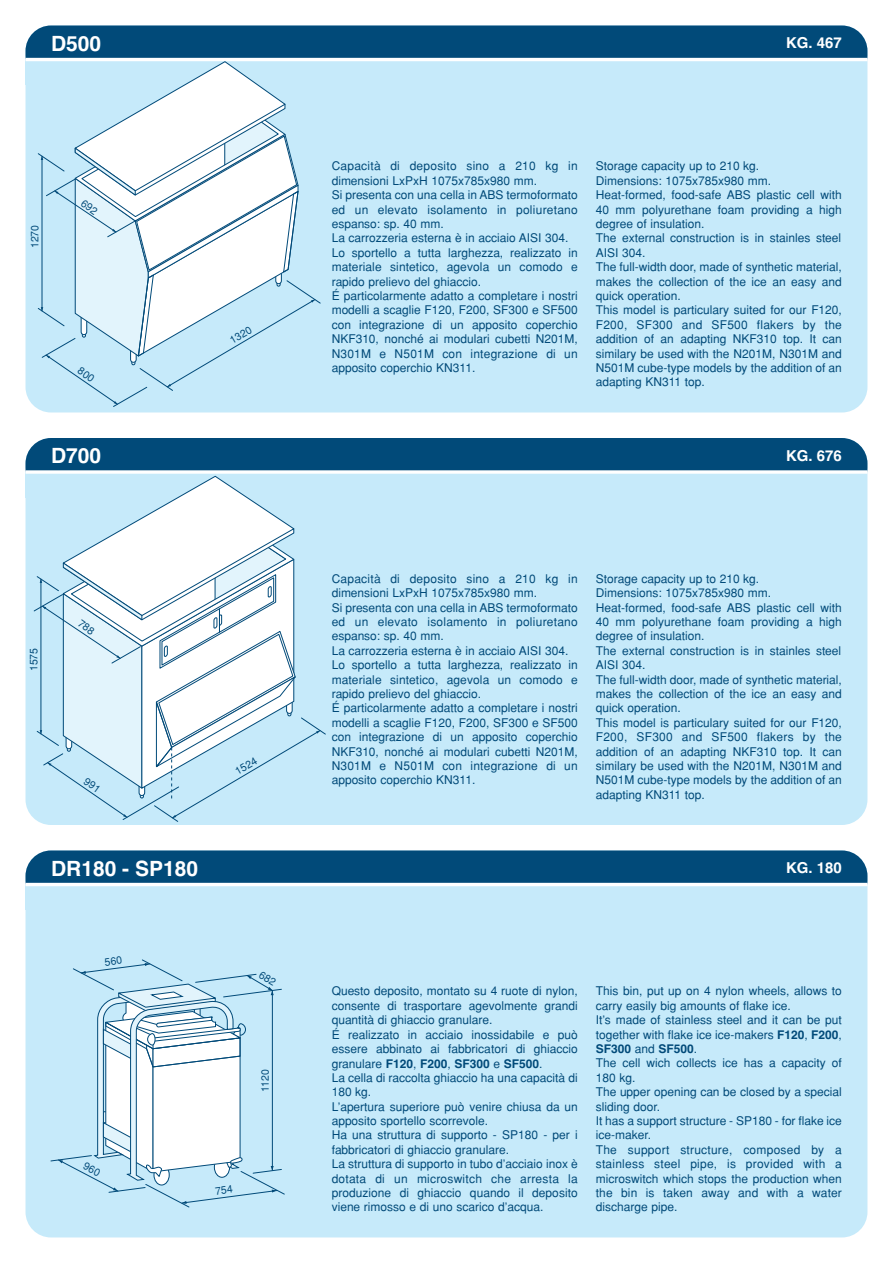
<style>
.page{position:relative;width:893px;height:1263px;background:#fff}
.page>*{position:absolute;margin:0;border:0;box-sizing:border-box;transform-origin:0 0}
.t1{font:21px "Helvetica Bold TT";color:#fff}
.t2{font:15px "Helvetica Bold TT";color:#fff}
.t3{font:12px/14.4px "Helvetica";color:#014a79}
.t4{font:10.5px "Helvetica";color:#014a79}
.s1{font-weight:700}
</style>
<div class="page">
<div style="left:26px;top:850px;width:841px;height:387px;background:#c6eafa;border-radius:26px"></div>
<div style="left:26px;top:850px;width:841px;height:56px;background:#014a79;border-radius:26px"></div>
<div style="left:26px;top:884px;width:841px;height:26px;background:#c6eafa"></div>
<hr style="left:26px;top:883px;width:841px;height:3px;background:#fff">
<div style="left:26px;top:26px;width:841px;height:386px;background:#c6eafa;border-radius:26px"></div>
<div style="left:26px;top:26px;width:841px;height:55px;background:#014a79;border-radius:26px"></div>
<div style="left:26px;top:60px;width:841px;height:25px;background:#c6eafa"></div>
<hr style="left:26px;top:58px;width:841px;height:3px;background:#fff">
<div style="left:26px;top:438px;width:841px;height:387px;background:#c6eafa;border-radius:26px"></div>
<div style="left:26px;top:438px;width:841px;height:55px;background:#014a79;border-radius:26px"></div>
<div style="left:26px;top:472px;width:841px;height:25px;background:#c6eafa"></div>
<svg style="left:26px;top:470px;width:841px;height:4px;background:#e6eef3"></svg>
<svg style="left:50px;top:959px;width:235px;height:248px"></svg>
<svg style="left:38px;top:61px;width:283px;height:346px"></svg>
<svg style="left:34px;top:475px;width:292px;height:347px"></svg>
<h1 class="t1" style="left:51px;top:31px;width:52px">D500</h1>
<p class="t2" style="left:786px;top:34px;width:57px">KG. 467</p>
<p class="t4" style="left:29px;top:248px;width:25px;rotate:-90deg">1270</p>
<p class="t4" style="left:228px;top:336px;width:24px;rotate:-30deg">1320</p>
<p class="t3" style="left:332px;top:159px;width:248px">Capacità di deposito sino a 210 kg in dimensioni LxPxH 1075x785x980 mm.<br>Si presenta con una cella in ABS termoformato ed un elevato isolamento in poliuretano espanso: sp. 40 mm.<br>La carrozzeria esterna è in acciaio AISI 304.<br>Lo sportello a tutta larghezza, realizzato in materiale sintetico, agevola un comodo e rapido prelievo del ghiaccio.<br>É particolarmente adatto a completare i nostri modelli a scaglie F120, F200, SF300 e SF500 con integrazione di un apposito coperchio NKF310, nonché ai modulari cubetti N201M, N301M e N501M con integrazione di un apposito coperchio KN311.</p>
<p class="t3" style="left:596px;top:159px;width:248px">Storage capacity up to 210 kg.<br>Dimensions: 1075x785x980 mm.<br>Heat-formed, food-safe ABS plastic cell with 40 mm polyurethane foam providing a high degree of insulation.<br>The external construction is in stainles steel AISI 304.<br>The full-width door, made of synthetic material, makes the collection of the ice an easy and quick operation.<br>This model is particulary suited for our F120, F200, SF300 and SF500 flakers by the addition of an adapting NKF310 top. It can similary be used with the N201M, N301M and N501M cube-type models by the addition of an adapting KN311 top.</p>
<h1 class="t1" style="left:51px;top:444px;width:52px">D700</h1>
<p class="t2" style="left:786px;top:447px;width:57px">KG. 676</p>
<p class="t4" style="left:28px;top:671px;width:25px;rotate:-90deg">1575</p>
<p class="t4" style="left:233px;top:767px;width:24px;rotate:-30deg">1524</p>
<p class="t3" style="left:332px;top:571px;width:248px">Capacità di deposito sino a 210 kg in dimensioni LxPxH 1075x785x980 mm.<br>Si presenta con una cella in ABS termoformato ed un elevato isolamento in poliuretano espanso: sp. 40 mm.<br>La carrozzeria esterna è in acciaio AISI 304.<br>Lo sportello a tutta larghezza, realizzato in materiale sintetico, agevola un comodo e rapido prelievo del ghiaccio.<br>É particolarmente adatto a completare i nostri modelli a scaglie F120, F200, SF300 e SF500 con integrazione di un apposito coperchio NKF310, nonché ai modulari cubetti N201M, N301M e N501M con integrazione di un apposito coperchio KN311.</p>
<p class="t3" style="left:596px;top:571px;width:248px">Storage capacity up to 210 kg.<br>Dimensions: 1075x785x980 mm.<br>Heat-formed, food-safe ABS plastic cell with 40 mm polyurethane foam providing a high degree of insulation.<br>The external construction is in stainles steel AISI 304.<br>The full-width door, made of synthetic material, makes the collection of the ice an easy and quick operation.<br>This model is particulary suited for our F120, F200, SF300 and SF500 flakers by the addition of an adapting NKF310 top. It can similary be used with the N201M, N301M and N501M cube-type models by the addition of an adapting KN311 top.</p>
<h1 class="t1" style="left:51px;top:856px;width:149px">DR180 - SP180</h1>
<p class="t2" style="left:786px;top:859px;width:57px">KG. 180</p>
<p class="t4" style="left:259px;top:1092px;width:24px;rotate:-90deg">1120</p>
<p class="t3" style="left:332px;top:984px;width:248px">Questo deposito, montato su 4 ruote di nylon, consente di trasportare agevolmente grandi quantità di ghiaccio granulare.<br>É realizzato in acciaio inossidabile e può essere abbinato ai fabbricatori di ghiaccio granulare <span class="s1">F120</span>, <span class="s1">F200</span>, <span class="s1">SF300</span> e <span class="s1">SF500</span>.<br>La cella di raccolta ghiaccio ha una capacità di 180 kg.<br>L’apertura superiore può venire chiusa da un apposito sportello scorrevole.<br>Ha una struttura di supporto - SP180 - per i fabbricatori di ghiaccio granulare.<br>La struttura di supporto in tubo d’acciaio inox è dotata di un microswitch che arresta la produzione di ghiaccio quando il deposito viene rimosso e di uno scarico d’acqua.</p>
<p class="t3" style="left:596px;top:984px;width:248px">This bin, put up on 4 nylon wheels, allows to carry easily big amounts of flake ice.<br>It’s made of stainless steel and it can be put together with flake ice ice-makers <span class="s1">F120</span>, <span class="s1">F200</span>,<br><span class="s1">SF300</span> and <span class="s1">SF500</span>.<br>The cell wich collects ice has a capacity of<br>180 kg.<br>The upper opening can be closed by a special sliding door.<br>It has a support structure - SP180 - for flake ice ice-maker.<br>The support structure, composed by a stainless steel pipe, is provided with a microswitch which stops the production when the bin is taken away and with a water discharge pipe.</p>
</div>
